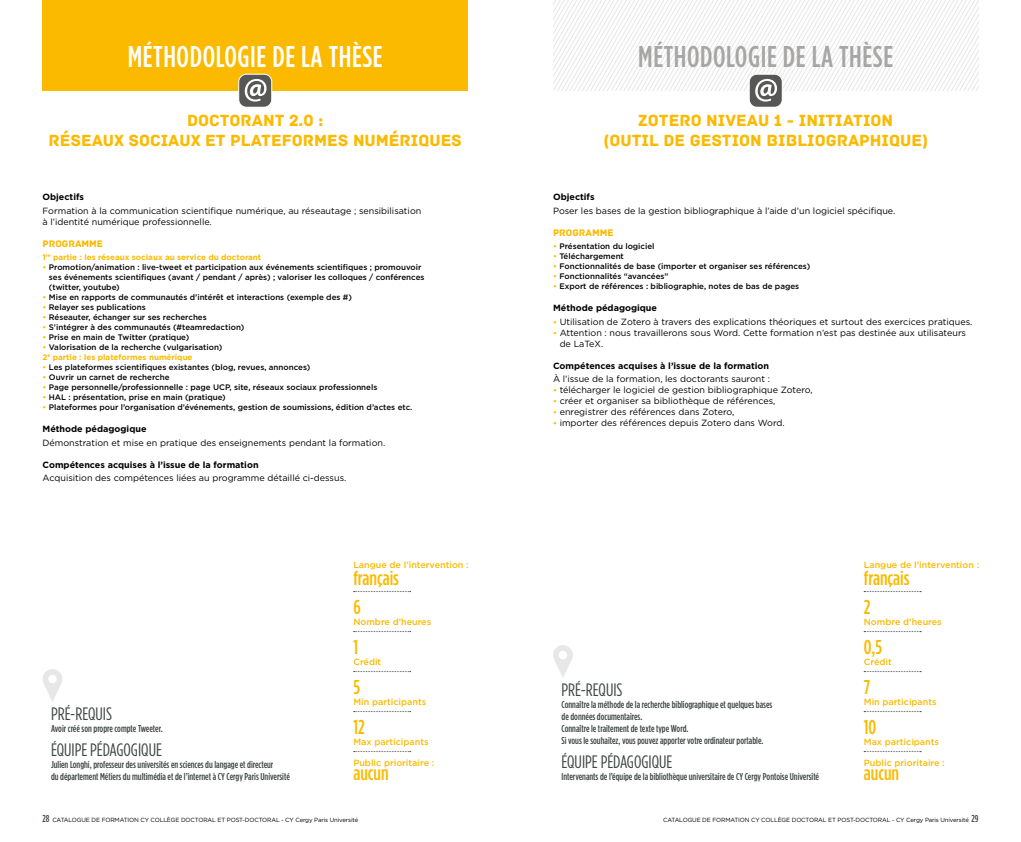
<style>
.page{position:relative;width:1021px;height:842px;background:#fff}
.page>*{position:absolute;margin:0;border:0;box-sizing:border-box;transform-origin:0 0}
.t1{font:500 30px "Gotham Condensed";letter-spacing:.02em;color:#fff}
.t2{font:500 30px "Gotham Condensed";letter-spacing:.02em;color:#a7a6a5}
.t3{font:500 20px/29px "Gotham Condensed";color:#fbba00}
.t4{font:18px "Gotham Condensed";color:#3e4543}
.t5{font:17px/20px "Archive";color:#fbba00;text-align:center}
.t6{font:500 10px/12px "Gotham Condensed";color:#3e4543}
.t7{font:10px "Archive";color:#fbba00}
.t8{font:9px/11px "Gotham";color:#000}
.t9{font:500 9px "Gotham";color:#fbba00}
.t10{font:700 9px "Gotham";color:#000}
.t11{font:500 8px/10px "Gotham";color:#000}
.t12{font:700 8px "Gotham";color:#fbba00}
.t13{font:6px "Gotham";letter-spacing:-.02em;color:#000}
.s1{color:#fbba00}
.s2{font-weight:700;color:#fbba00}
.s3{font-weight:500;font-size:8px;color:#fbba00}
.s4{font-family:"Gotham Condensed";font-weight:500;font-size:10px;color:#3e4543}
</style>
<div class="page">
<svg style="left:43px;top:669px;width:19px;height:33px"></svg>
<svg style="left:353px;top:591px;width:57px;height:1px"></svg>
<svg style="left:353px;top:631px;width:57px;height:1px"></svg>
<svg style="left:353px;top:671px;width:57px;height:1px"></svg>
<svg style="left:353px;top:711px;width:57px;height:1px"></svg>
<svg style="left:353px;top:751px;width:57px;height:1px"></svg>
<div style="left:43px;top:0;width:425px;height:91px;background:#fbba00"></div>
<svg style="left:240px;top:74px;width:32px;height:32px"></svg>
<div style="left:238px;top:74px;width:34px;height:34px;border:1px solid #fff;border-radius:8px"></div>
<svg style="left:553px;top:645px;width:20px;height:32px"></svg>
<svg style="left:864px;top:591px;width:57px;height:1px"></svg>
<svg style="left:864px;top:631px;width:57px;height:1px"></svg>
<svg style="left:864px;top:671px;width:57px;height:1px"></svg>
<svg style="left:864px;top:711px;width:57px;height:1px"></svg>
<svg style="left:864px;top:751px;width:57px;height:1px"></svg>
<svg style="left:553px;top:0;width:425px;height:106px"></svg>
<div style="left:748px;top:74px;width:34px;height:34px;border:1px solid #fff;border-radius:8px"></div>
<h1 class="t1" style="left:128px;top:38px;width:256px">MÉTHODOLOGIE DE LA THÈSE</h1>
<h3 class="t5" style="left:49px;top:111px;width:414px">DOCTORANT 2.0 :<br>RÉSEAUX SOCIAUX ET PLATEFORMES NUMÉRIQUES</h3>
<p class="t10" style="left:43px;top:191px;width:43px">Objectifs</p>
<p class="t8" style="left:43px;top:205px;width:380px">Formation à la communication scientifique numérique, au réseautage ; sensibilisation à l’identité numérique professionnelle.</p>
<p class="t7" style="left:43px;top:238px;width:62px">PROGRAMME</p>
<p class="t12" style="left:43px;top:252px;width:220px">1<sup>re</sup> partie : les réseaux sociaux au service du doctorant</p>
<p class="t11" style="left:49px;top:262px;width:377px;text-indent:-6px"><span class="s1">•</span> Promotion/animation : live-tweet et participation aux événements scientifiques ; promouvoir ses événements scientifiques (avant / pendant / après) ; valoriser les colloques / conférences (twitter, youtube)</p>
<p class="t11" style="left:43px;top:292px;width:311px"><span class="s1">•</span> Mise en rapports de communautés d’intérêt et interactions (exemple des #)</p>
<p class="t11" style="left:43px;top:302px;width:105px"><span class="s1">•</span> Relayer ses publications</p>
<p class="t11" style="left:43px;top:312px;width:166px"><span class="s1">•</span> Réseauter, échanger sur ses recherches</p>
<p class="t11" style="left:43px;top:322px;width:203px"><span class="s1">•</span> S’intégrer à des communautés (#teamredaction)</p>
<p class="t11" style="left:43px;top:332px;width:148px"><span class="s1">•</span> Prise en main de Twitter (pratique)</p>
<p class="t11" style="left:43px;top:342px;width:181px"><span class="s1">•</span> Valorisation de la recherche (vulgarisation)<br><span class="s2">2</span><sup>e</sup> <span class="s2">partie : les plateformes numérique</span></p>
<p class="t11" style="left:43px;top:362px;width:269px"><span class="s1">•</span> Les plateformes scientifiques existantes (blog, revues, annonces)</p>
<p class="t11" style="left:43px;top:372px;width:128px"><span class="s1">•</span> Ouvrir un carnet de recherche</p>
<p class="t11" style="left:43px;top:382px;width:336px"><span class="s1">•</span> Page personnelle/professionnelle : page UCP, site, réseaux sociaux professionnels</p>
<p class="t11" style="left:43px;top:392px;width:185px"><span class="s1">•</span> HAL : présentation, prise en main (pratique)</p>
<p class="t11" style="left:43px;top:402px;width:371px"><span class="s1">•</span> Plateformes pour l’organisation d’événements, gestion de soumissions, édition d’actes etc.</p>
<p class="t10" style="left:43px;top:423px;width:105px">Méthode pédagogique</p>
<p class="t8" style="left:43px;top:437px;width:344px">Démonstration et mise en pratique des enseignements pendant la formation.</p>
<p class="t10" style="left:43px;top:459px;width:217px">Compétences acquises à l’issue de la formation</p>
<p class="t8" style="left:43px;top:472px;width:305px">Acquisition des compétences liées au programme détaillé ci-dessus.</p>
<h3 class="t4" style="left:51px;top:702px;width:62px">PRÉ-REQUIS</h3>
<p class="t6" style="left:51px;top:722px;width:113px">Avoir créé son propre compte Tweeter.</p>
<h3 class="t4" style="left:51px;top:738px;width:112px">ÉQUIPE PÉDAGOGIQUE</h3>
<p class="t6" style="left:51px;top:758px;width:240px">Julien Longhi, professeur des universités en sciences du langage et directeur<br>du département Métiers du multimédia et de l’internet à CY Cergy Paris Université</p>
<p class="t9" style="left:353px;top:559px;width:117px">Langue de l’intervention :</p>
<h2 class="t3" style="left:353px;top:563px;width:47px">français<br>6</h2>
<p class="t9" style="left:353px;top:616px;width:79px">Nombre d’heures</p>
<h2 class="t3" style="left:353px;top:632px;width:6px">1</h2>
<p class="t9" style="left:353px;top:656px;width:29px">Crédit</p>
<h2 class="t3" style="left:353px;top:672px;width:8px">5</h2>
<p class="t9" style="left:353px;top:696px;width:74px">Min participants</p>
<h2 class="t3" style="left:353px;top:712px;width:13px">12</h2>
<p class="t9" style="left:353px;top:736px;width:77px">Max participants</p>
<p class="t9" style="left:353px;top:757px;width:82px">Public prioritaire :</p>
<h2 class="t3" style="left:353px;top:758px;width:37px">aucun</h2>
<h1 class="t2" style="left:638px;top:38px;width:256px">MÉTHODOLOGIE DE LA THÈSE</h1>
<h3 class="t5" style="left:603px;top:111px;width:326px">ZOTERO NIVEAU 1 - INITIATION<br>(OUTIL DE GESTION BIBLIOGRAPHIQUE)</h3>
<p class="t10" style="left:553px;top:191px;width:43px">Objectifs</p>
<p class="t8" style="left:553px;top:205px;width:344px">Poser les bases de la gestion bibliographique à l’aide d’un logiciel spécifique.</p>
<p class="t7" style="left:553px;top:227px;width:62px">PROGRAMME</p>
<p class="t11" style="left:553px;top:241px;width:103px"><span class="s1">•</span> Présentation du logiciel</p>
<p class="t11" style="left:553px;top:251px;width:72px"><span class="s1">•</span> Téléchargement</p>
<p class="t11" style="left:553px;top:261px;width:259px"><span class="s1">•</span> Fonctionnalités de base (importer et organiser ses références)</p>
<p class="t11" style="left:553px;top:271px;width:117px"><span class="s1">•</span> Fonctionnalités “avancées”</p>
<p class="t11" style="left:553px;top:281px;width:248px"><span class="s1">•</span> Export de références : bibliographie, notes de bas de pages</p>
<p class="t10" style="left:553px;top:302px;width:105px">Méthode pédagogique</p>
<p class="t8" style="left:553px;top:316px;width:421px"><span class="s3">•</span> Utilisation de Zotero à travers des explications théoriques et surtout des exercices pratiques.</p>
<p class="t8" style="left:559px;top:327px;width:408px;text-indent:-7px"><span class="s3">•</span> Attention : nous travaillerons sous Word. Cette formation n’est pas destinée aux utilisateurs de LaTeX.</p>
<p class="t10" style="left:553px;top:360px;width:217px">Compétences acquises à l’issue de la formation</p>
<p class="t8" style="left:553px;top:373px;width:218px">À l’issue de la formation, les doctorants sauront :</p>
<p class="t8" style="left:553px;top:384px;width:261px"><span class="s3">•</span> télécharger le logiciel de gestion bibliographique Zotero,</p>
<p class="t8" style="left:553px;top:395px;width:224px"><span class="s3">•</span> créer et organiser sa bibliothèque de références,</p>
<p class="t8" style="left:553px;top:406px;width:183px"><span class="s3">•</span> enregistrer des références dans Zotero,</p>
<p class="t8" style="left:553px;top:417px;width:233px"><span class="s3">•</span> importer des références depuis Zotero dans Word.</p>
<h3 class="t4" style="left:561px;top:678px;width:62px">PRÉ-REQUIS</h3>
<p class="t6" style="left:561px;top:698px;width:212px">Connaître la méthode de la recherche bibliographique et quelques bases de données documentaires.<br>Connaître le traitement de texte type Word.<br>Si vous le souhaitez, vous pouvez apporter votre ordinateur portable.</p>
<h3 class="t4" style="left:561px;top:750px;width:112px">ÉQUIPE PÉDAGOGIQUE</h3>
<p class="t6" style="left:561px;top:770px;width:259px">Intervenants de l’équipe de la bibliothèque universitaire de CY Cergy Pontoise Université</p>
<p class="t9" style="left:863px;top:559px;width:117px">Langue de l’intervention :</p>
<h2 class="t3" style="left:863px;top:563px;width:47px">français<br>2</h2>
<p class="t9" style="left:863px;top:616px;width:79px">Nombre d’heures</p>
<h2 class="t3" style="left:863px;top:632px;width:20px">0,5</h2>
<p class="t9" style="left:863px;top:656px;width:29px">Crédit</p>
<h2 class="t3" style="left:863px;top:672px;width:8px">7</h2>
<p class="t9" style="left:863px;top:696px;width:74px">Min participants</p>
<h2 class="t3" style="left:863px;top:712px;width:14px">10</h2>
<p class="t9" style="left:863px;top:736px;width:77px">Max participants</p>
<p class="t9" style="left:863px;top:757px;width:82px">Public prioritaire :</p>
<h2 class="t3" style="left:863px;top:758px;width:37px">aucun</h2>
<p class="t13" style="left:43px;top:816px;width:317px"><span class="s4">28</span> CATALOGUE DE FORMATION CY COLLÈGE DOCTORAL ET POST-DOCTORAL - CY Cergy Paris Université</p>
<p class="t13" style="left:663px;top:816px;width:317px">CATALOGUE DE FORMATION CY COLLÈGE DOCTORAL ET POST-DOCTORAL - CY Cergy Paris Université <span class="s4">29</span></p>
</div>
